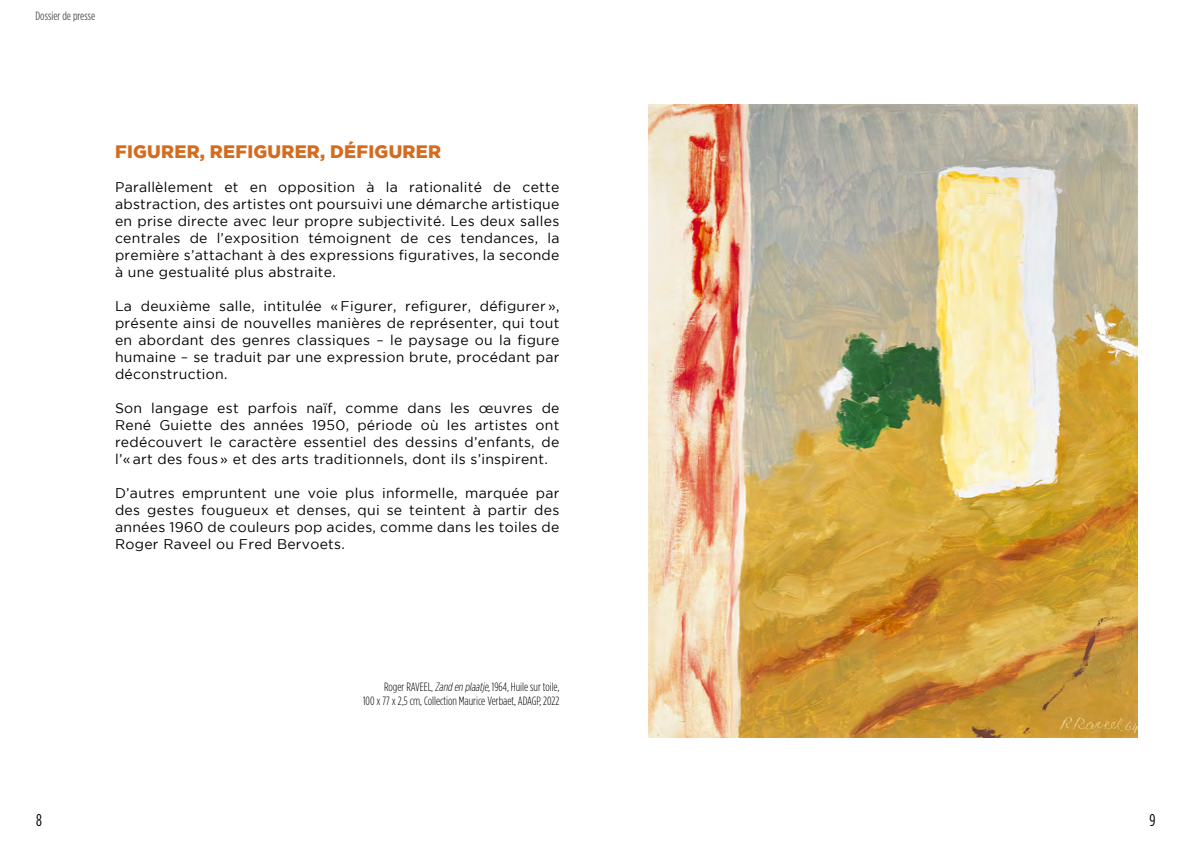
<style>
.page{position:relative;width:1191px;height:842px;background:#fff}
.page>*{position:absolute;margin:0;border:0;box-sizing:border-box;transform-origin:0 0}
.t1{font:900 18px "Gotham";letter-spacing:.015em;color:#d46c20}
.t2{font:17px "Gotham Condensed";color:#000}
.t3{font:14px/17px "Gotham";letter-spacing:.02em;color:#000;text-align:justify}
.t4{font:300 12px/14.4px "Gotham Condensed";color:#000;text-align:right}
.t5{font:12px "Gotham Condensed";color:#58595b}
.s1{font-style:italic}
</style>
<div class="page">
<img style="left:649px;top:104px;width:488px;height:634px">
<p class="t5" style="left:35px;top:9px;width:61px">Dossier de presse</p>
<p class="t1" style="left:115px;top:141px;width:46px">FIGURER</p>
<p class="t1" style="left:200px;top:141px;width:22px">, REFI</p>
<p class="t1" style="left:253px;top:141px;width:28px">GURER</p>
<p class="t1" style="left:320px;top:141px;width:83px">, DÉFIGURER</p>
<p class="t3" style="left:115px;top:178px;width:446px">Parallèlement et en opposition à la rationalité de cette abstraction, des artistes ont poursuivi une démarche artistique en prise directe avec leur propre subjectivité. Les deux salles centrales de l’exposition témoignent de ces tendances, la première s’attachant à des expressions figuratives, la seconde à une gestualité plus abstraite.</p>
<p class="t3" style="left:115px;top:297px;width:446px">La deuxième salle, intitulée « Figurer, refigurer, défigurer », présente ainsi de nouvelles manières de représenter, qui tout en abordant des genres classiques – le paysage ou la figure humaine – se traduit par une expression brute, procédant par déconstruction.</p>
<p class="t3" style="left:115px;top:399px;width:446px">Son langage est parfois naïf, comme dans les œuvres de René Guiette des années 1950, période où les artistes ont redécouvert le caractère essentiel des dessins d’enfants, de l’« art des fous » et des arts traditionnels, dont ils s’inspirent.</p>
<p class="t3" style="left:115px;top:484px;width:446px">D’autres empruntent une voie plus informelle, marquée par des gestes fougueux et denses, qui se teintent à partir des années 1960 de couleurs pop acides, comme dans les toiles de Roger Raveel ou Fred Bervoets.</p>
<p class="t4" style="left:363px;top:679px;width:198px">Roger RAVEEL, <span class="s1">Zand enplaatje,</span>1964, Huile sur toile,<br>100 x 77 x 2,5 cm, Collection Maurice Verbaet, ADAGP, 2022</p>
<p class="t2" style="left:36px;top:810px;width:7px">8</p>
<p class="t2" style="left:1149px;top:810px;width:8px">9</p>
</div>
